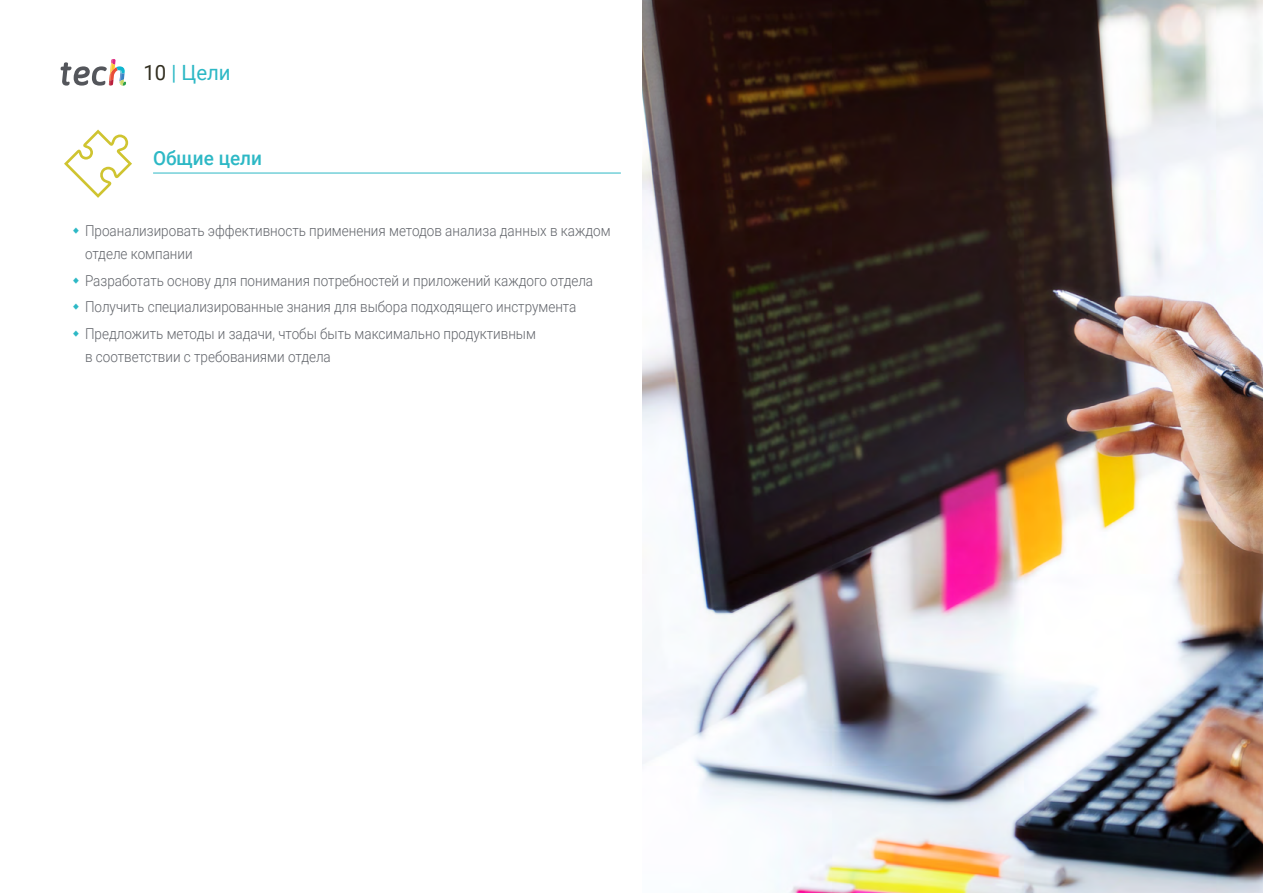
<style>
.page{position:relative;width:1263px;height:893px;background:#fff}
.page>*{position:absolute;margin:0;border:0;box-sizing:border-box;transform-origin:0 0}
.t1{font:21px "Roboto";color:#2db8c5}
.t2{font:500 19.5px "Roboto";color:#2db8c5}
.t3{font:300 15px/26.7px "Roboto";color:#61646a;scale:.9 1}
.s1{color:#312e20}
</style>
<div class="page">
<svg style="left:64px;top:130px;width:68px;height:68px"></svg>
<img style="left:642px;top:0;width:621px;height:893px">
<svg style="left:61px;top:59px;width:65px;height:27px"></svg>
<hr style="left:153px;top:173px;width:468px;height:1px;background:#2db8c5">
<h1 class="t1" style="left:144px;top:57px;width:89px"><span class="s1">10</span> | Цели</h1>
<h2 class="t2" style="left:153px;top:144px;width:110px">Общие цели</h2>
<p class="t3" style="left:85px;top:219px;width:585px;line-height:22.5px">Проанализировать эффективность применения методов анализа данных в каждом отделе компании</p>
<p class="t3" style="left:85px;top:266px;width:566px">Разработать основу для понимания потребностей и приложений каждого отдела<br>Получить специализированные знания для выбора подходящего инструмента<br>Предложить методы и задачи, чтобы быть максимально продуктивным</p>
<p class="t3" style="left:85px;top:342px;width:275px">в соответствии с требованиями отдела</p>
</div>
